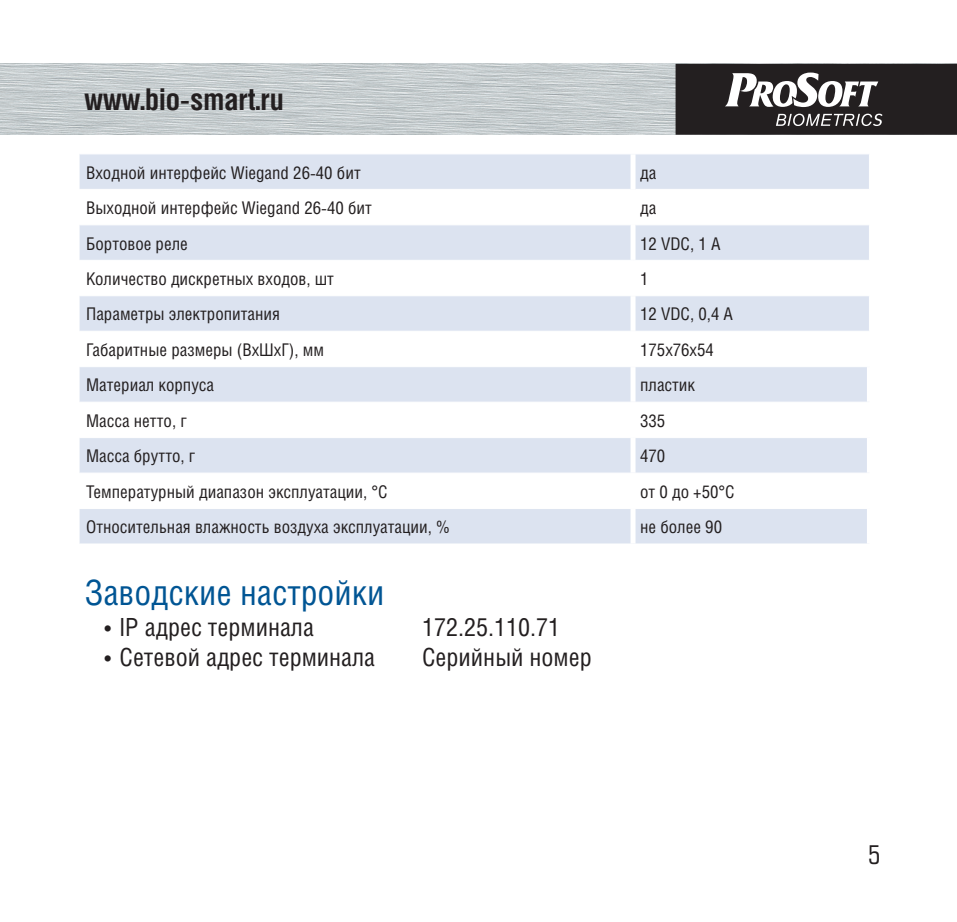
<style>
.page{position:relative;width:957px;height:922px;background:#fff}
.page>*{position:absolute;margin:0;border:0;box-sizing:border-box;transform-origin:0 0}
.Основной_абзац{font:35px "Helios Cond";color:#005594}
.t1{font:700 30px "Helios Cond";color:#231f20}
.t2{font:25px "Helios Cond";color:#231f20}
.t3{font:25px "Europe Cond";color:#231f20}
.Основной_абзац-2{font:17.5px "Helios Cond";color:#231f20}
</style>
<div class="page">
<img style="left:0;top:64px;width:675px;height:71px">
<svg style="left:675px;top:64px;width:282px;height:71px;background:#423f40"></svg>
<svg style="left:80px;top:154px;width:789px;height:389px;fill:#dce3f0"></svg>
<hr style="left:79px;top:189px;width:551px;height:1px;background:#fff">
<hr style="left:635px;top:189px;width:235px;height:1px;background:#fff">
<hr style="left:79px;top:224px;width:551px;height:1px;background:#fff">
<hr style="left:635px;top:224px;width:235px;height:1px;background:#fff">
<div style="left:630px;top:154px;width:5px;height:35px;background:#fff"></div>
<div style="left:630px;top:189px;width:5px;height:36px;background:#fff"></div>
<div style="left:630px;top:225px;width:5px;height:35px;background:#fff"></div>
<div style="left:630px;top:296px;width:5px;height:35px;background:#fff"></div>
<div style="left:630px;top:331px;width:5px;height:35px;background:#fff"></div>
<div style="left:630px;top:402px;width:5px;height:35px;background:#fff"></div>
<div style="left:630px;top:473px;width:5px;height:35px;background:#fff"></div>
<hr style="left:79px;top:260px;width:554px;height:1px;background:#fff">
<hr style="left:633px;top:260px;width:237px;height:1px;background:#fff">
<div style="left:630px;top:260px;width:5px;height:35px;background:#fff"></div>
<div style="left:867px;top:260px;width:5px;height:35px;background:#fff"></div>
<hr style="left:79px;top:295px;width:554px;height:1px;background:#fff">
<hr style="left:633px;top:295px;width:237px;height:1px;background:#fff">
<hr style="left:79px;top:331px;width:554px;height:1px;background:#fff">
<hr style="left:633px;top:331px;width:237px;height:1px;background:#fff">
<hr style="left:79px;top:366px;width:554px;height:1px;background:#fff">
<hr style="left:633px;top:366px;width:237px;height:1px;background:#fff">
<div style="left:630px;top:367px;width:5px;height:34px;background:#fff"></div>
<div style="left:867px;top:367px;width:5px;height:34px;background:#fff"></div>
<hr style="left:79px;top:401px;width:554px;height:1px;background:#fff">
<hr style="left:633px;top:401px;width:237px;height:1px;background:#fff">
<hr style="left:79px;top:437px;width:554px;height:1px;background:#fff">
<hr style="left:633px;top:437px;width:237px;height:1px;background:#fff">
<div style="left:630px;top:438px;width:5px;height:34px;background:#fff"></div>
<div style="left:867px;top:438px;width:5px;height:34px;background:#fff"></div>
<hr style="left:79px;top:472px;width:554px;height:1px;background:#fff">
<hr style="left:633px;top:472px;width:237px;height:1px;background:#fff">
<hr style="left:79px;top:508px;width:554px;height:1px;background:#fff">
<hr style="left:633px;top:508px;width:237px;height:1px;background:#fff">
<div style="left:630px;top:509px;width:5px;height:34px;background:#fff"></div>
<div style="left:867px;top:509px;width:5px;height:34px;background:#fff"></div>
<h2 class="t1" style="left:84px;top:81px;width:201px">www.bio-smart.ru</h2>
<p class="Основной_абзац-2" style="left:86px;top:162px;width:276px">Входной интерфейс Wiegand 26-40 бит</p>
<p class="Основной_абзац-2" style="left:640px;top:162px;width:18px">да</p>
<p class="Основной_абзац-2" style="left:86px;top:197px;width:287px">Выходной интерфейс Wiegand 26-40 бит</p>
<p class="Основной_абзац-2" style="left:640px;top:197px;width:18px">да</p>
<p class="Основной_абзац-2" style="left:86px;top:233px;width:103px">Бортовое реле</p>
<p class="Основной_абзац-2" style="left:640px;top:233px;width:82px">12 VDC, 1 А</p>
<p class="Основной_абзац-2" style="left:86px;top:268px;width:249px">Количество дискретных входов, шт</p>
<p class="Основной_абзац-2" style="left:640px;top:268px;width:10px">1</p>
<p class="Основной_абзац-2" style="left:86px;top:303px;width:195px">Параметры электропитания</p>
<p class="Основной_абзац-2" style="left:640px;top:303px;width:94px">12 VDC, 0,4 A</p>
<p class="Основной_абзац-2" style="left:86px;top:339px;width:239px">Габаритные размеры (ВxШxГ), мм</p>
<p class="Основной_абзац-2" style="left:640px;top:339px;width:75px">175х76х54</p>
<p class="Основной_абзац-2" style="left:86px;top:374px;width:129px">Материал корпуса</p>
<p class="Основной_абзац-2" style="left:640px;top:374px;width:57px">пластик</p>
<p class="Основной_абзац-2" style="left:86px;top:410px;width:102px">Масса нетто, г</p>
<p class="Основной_абзац-2" style="left:640px;top:410px;width:27px">335</p>
<p class="Основной_абзац-2" style="left:86px;top:445px;width:111px">Масса брутто, г</p>
<p class="Основной_абзац-2" style="left:640px;top:445px;width:27px">470</p>
<p class="Основной_абзац-2" style="left:86px;top:481px;width:303px">Температурный диапазон эксплуатации, °С</p>
<p class="Основной_абзац-2" style="left:640px;top:481px;width:96px">от 0 до +50°С</p>
<p class="Основной_абзац-2" style="left:86px;top:516px;width:365px">Относительная влажность воздуха эксплуатации, %</p>
<p class="Основной_абзац-2" style="left:640px;top:516px;width:83px">не более 90</p>
<p class="Основной_абзац" style="left:84px;top:571px;width:302px">Заводские настройки</p>
<p class="t2" style="left:105px;top:611px;width:211px">• IP адрес терминала</p>
<p class="t2" style="left:422px;top:611px;width:139px">172.25.110.71</p>
<p class="t2" style="left:105px;top:641px;width:272px">• Сетевой адрес терминала</p>
<p class="t2" style="left:422px;top:641px;width:171px">Серийный номер</p>
<p class="t3" style="left:868px;top:839px;width:14px">5</p>
</div>
